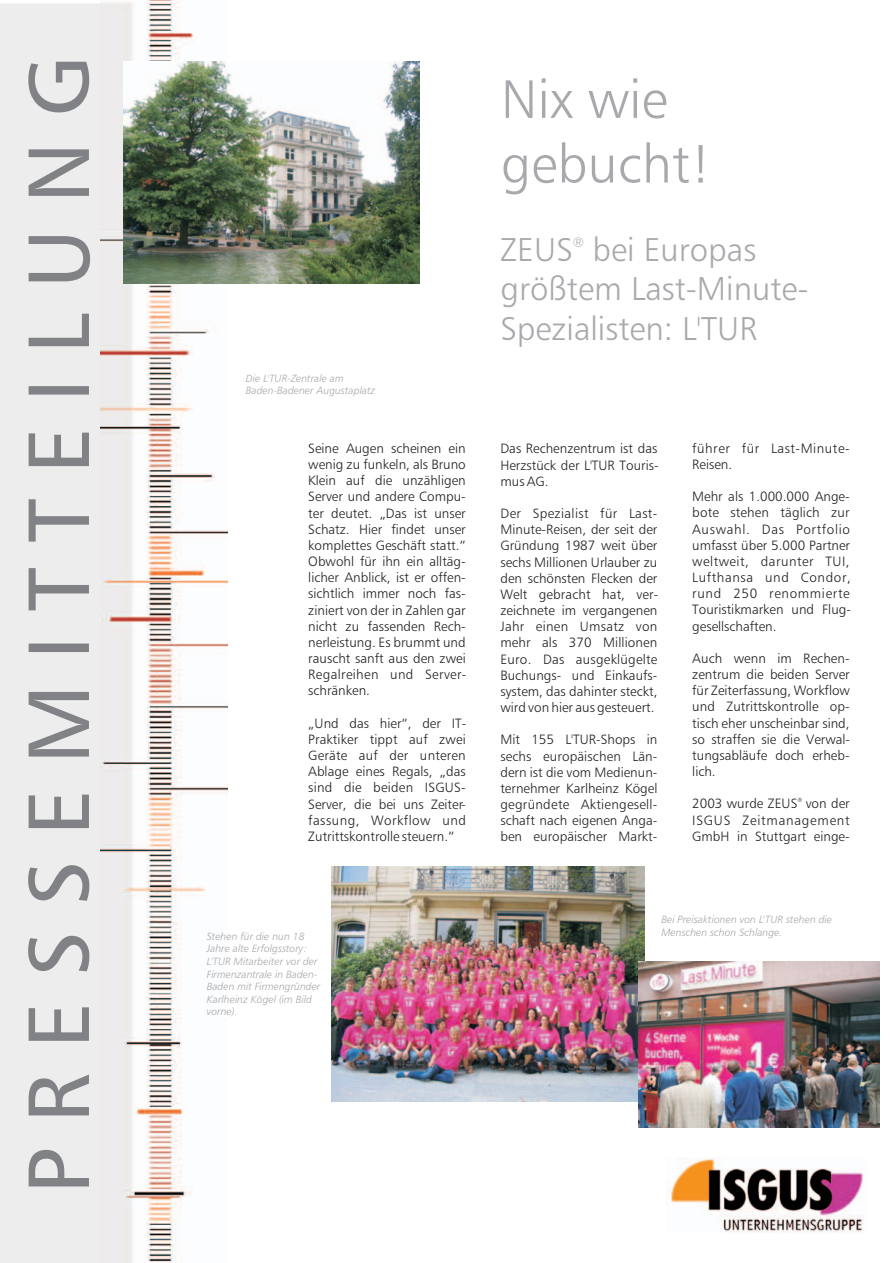
<style>
.page{position:relative;width:894px;height:1263px;background:#fff}
.page>*{position:absolute;margin:0;border:0;box-sizing:border-box;transform-origin:0 0}
.t1{font:54px/64.7px "Humnst 777 Lt BT";color:#a8a9ad}
.t2{font:33px/39.5px "Humnst 777 Lt BT";color:#a8a9ad}
.t3{font:13.5px/16.2px "Humnst 777 Lt BT";color:#231f20;text-align:justify}
.t4{font:13.5px/16.2px "Humnst 777 Lt BT";letter-spacing:.04em;color:#231f20}
.t5{font:13.5px "Humnst 777 Lt BT";color:#a8a9ad}
.t6{font:italic 10.5px/12.6px "Humnst 777 Lt BT";color:#a8a9ad}
.t7{font:6px "Humnst 777 Lt BT";color:#231f20}
</style>
<div class="page">
<div style="left:0;top:3px;width:133px;height:1260px;background:#ecedec"></div>
<img style="left:101px;top:0;width:126px;height:1263px">
<svg style="left:28px;top:62px;width:62px;height:1124px"></svg>
<img style="left:671px;top:1158px;width:192px;height:75px">
<img style="left:332px;top:866px;width:313px;height:236px">
<img style="left:639px;top:961px;width:240px;height:166px">
<img style="left:123px;top:62px;width:296px;height:222px">
<p class="t6" style="left:246px;top:373px;width:131px">Die L'TUR-Zentrale am<br>Baden-Badener Augustaplatz</p>
<p class="t3" style="left:308px;top:441px;width:160px">Seine Augen scheinen ein wenig zu funkeln, als Bruno Klein auf die unzähligen Server und andere Compu&shy;ter deutet. „Das ist unser Schatz. Hier findet unser komplettes Geschäft statt.“ Obwohl für ihn ein alltäg&shy;licher Anblick, ist er offen&shy;sichtlich immer noch fas&shy;ziniert von der in Zahlen gar nicht zu fassenden Rech&shy;nerleistung. Es brummt und rauscht sanft aus den zwei Regalreihen und Server&shy;schränken.</p>
<p class="t3" style="left:308px;top:716px;width:159px">„Und das hier“, der IT-Praktiker tippt auf zwei Geräte auf der unteren Ablage eines Regals, „das sind die beiden ISGUS-Server, die bei uns Zeiter&shy;fassung, Workflow und Zutrittskontrolle steuern.“</p>
<p class="t6" style="left:207px;top:931px;width:115px">Stehen für die nun 18<br>Jahre alte Erfolgsstory:<br>L'TUR Mitarbeiter vor der<br>Firmenzantrale in Baden-<br>Baden mit Firmengründer<br>Karlheinz Kögel (im Bild vorne).</p>
<h1 class="t1" style="left:501px;top:72px;width:212px">Nix wie gebucht!</h1>
<h2 class="t2" style="left:500px;top:232px;width:310px">ZEUS bei Europas größtem Last-Minute-<br>Spezialisten: L'TUR</h2>
<p class="t5" style="left:573px;top:237px;width:13px">®</p>
<p class="t3" style="left:500px;top:442px;width:160px">Das Rechenzentrum ist das Herzstück der L'TUR Touris&shy;mus AG.</p>
<p class="t3" style="left:500px;top:506px;width:159px">Der Spezialist für Last-Minute-Reisen, der seit der Gründung 1987 weit über sechs Millionen Urlauber zu den schönsten Flecken der Welt gebracht hat, ver&shy;zeichnete im vergangenen Jahr einen Umsatz von mehr als 370 Millionen Euro. Das ausgeklügelte Buchungs- und Einkaufs&shy;system, das dahinter steckt, wird von hier aus gesteuert.</p>
<p class="t3" style="left:500px;top:733px;width:159px">Mit 155 L'TUR-Shops in sechs europäischen Län&shy;dern ist die vom Medienun&shy;ternehmer Karlheinz Kögel gegründete Aktiengesell&shy;schaft nach eigenen Anga&shy;ben europäischer Markt-</p>
<p class="t4" style="left:692px;top:441px;width:159px">führer für Last-Minute-<br>Reisen.</p>
<p class="t3" style="left:692px;top:490px;width:160px">Mehr als 1.000.000 Ange&shy;bote stehen täglich zur Auswahl. Das Portfolio umfasst über 5.000 Partner weltweit, darunter TUI, Lufthansa und Condor, rund 250 renommierte Touristikmarken und Flug&shy;gesellschaften.</p>
<p class="t3" style="left:692px;top:651px;width:159px">Auch wenn im Rechen&shy;zentrum die beiden Server für Zeiterfassung, Workflow und Zutrittskontrolle op&shy;tisch eher unscheinbar sind, so straffen sie die Verwal&shy;tungsabläufe doch erheb&shy;lich.</p>
<p class="t7" style="left:798px;top:798px;width:6px">®</p>
<p class="t3" style="left:692px;top:797px;width:159px">2003 wurde ZEUS von der ISGUS Zeitmanagement GmbH in Stuttgart einge-</p>
<p class="t6" style="left:661px;top:914px;width:172px">Bei Preisaktionen von L'TUR stehen die<br>Menschen schon Schlange.</p>
</div>
